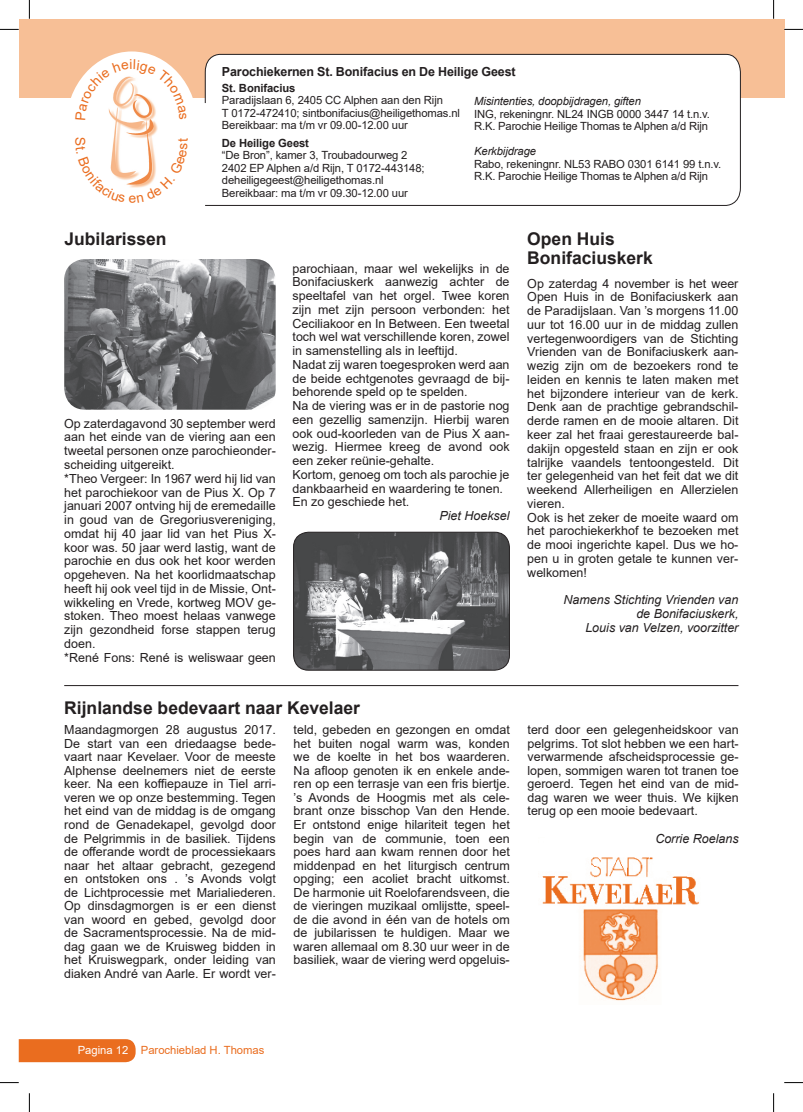
<style>
.page{position:relative;width:803px;height:1112px;background:#fff}
.page>*{position:absolute;margin:0;border:0;box-sizing:border-box;transform-origin:0 0}
.t1{font:700 17.5px/18.8px "Arial";color:#231f20}
.t2{font:12.5px/13.8px "Arial";color:#231f20}
.t3{font:italic 12.5px/13.8px "Arial";color:#231f20;text-align:right}
.t4{font:700 12.5px "Arial";letter-spacing:-.01em;color:#231f20}
.t5{font:11.25px/12.5px "Arial";letter-spacing:-.01em;color:#231f20}
.t6{font:italic 11.25px "Arial";letter-spacing:-.01em;color:#231f20}
.t7{font:11.25px "Arial";color:#ea6d1f}
.t8{font:700 11.25px "Arial";letter-spacing:-.01em;color:#231f20}
.s1{color:#fff}
</style>
<div class="page">
<img style="left:542px;top:857px;width:158px;height:144px">
<div style="left:19px;top:1039px;width:117px;height:22px;background:#ea6d1f"></div>
<div style="left:19px;top:20px;width:765px;height:78px;background:#f7bf96"></div>
<div style="left:66px;top:51px;width:132px;height:150px;background:#fff;border-radius:50%"></div>
<img style="left:114px;top:120px;width:44px;height:17px">
<svg style="left:204px;top:54px;width:537px;height:152px"></svg>
<img style="left:64px;top:259px;width:212px;height:150px">
<img style="left:294px;top:532px;width:215px;height:138px">
<div style="left:293px;top:532px;width:216px;height:138px;border:1px solid #231f20;border-radius:15px"></div>
<hr style="left:64px;top:685px;width:674px;height:1px;background:#231f20">
<svg style="left:0;top:29px;width:19px;height:1px"></svg>
<svg style="left:784px;top:29px;width:19px;height:1px"></svg>
<svg style="left:0;top:1082px;width:19px;height:1px"></svg>
<svg style="left:784px;top:1082px;width:19px;height:1px"></svg>
<svg style="left:29px;top:0;width:1px;height:19px"></svg>
<svg style="left:29px;top:1093px;width:1px;height:18px"></svg>
<svg style="left:773px;top:0;width:1px;height:19px"></svg>
<svg style="left:773px;top:1093px;width:1px;height:18px"></svg>
<svg style="left:110px;top:137px;width:46px;height:51px"></svg>
<svg style="left:75px;top:60px;width:112px;height:60px"></svg>
<p class="t4" style="left:222px;top:62px;width:295px">Parochiekernen St. Bonifacius en De Heilige Geest</p>
<p class="t8" style="left:222px;top:80px;width:75px">St. Bonifacius</p>
<p class="t5" style="left:222px;top:94px;width:240px">Paradijslaan 6, 2405 CC Alphen aan den Rijn<br>T 0172-472410; sintbonifacius@heiligethomas.nl<br>Bereikbaar: ma t/m vr 09.00-12.00 uur</p>
<p class="t8" style="left:222px;top:135px;width:89px">De Heilige Geest</p>
<p class="t5" style="left:222px;top:149px;width:204px">“De Bron”, kamer 3, Troubadourweg 2<br>2402 EP Alphen a/d Rijn, T 0172-443148; deheiligegeest@heiligethomas.nl Bereikbaar: ma t/m vr 09.30-12.00 uur</p>
<p class="t6" style="left:474px;top:94px;width:168px">Misintenties, doopbijdragen, giften</p>
<p class="t5" style="left:474px;top:107px;width:237px">ING, rekeningnr. NL24 INGB 0000 3447 14 t.n.v.<br>R.K. Parochie Heilige Thomas te Alphen a/d Rijn</p>
<p class="t6" style="left:474px;top:144px;width:63px">Kerkbijdrage</p>
<p class="t5" style="left:474px;top:157px;width:248px">Rabo, rekeningnr. NL53 RABO 0301 6141 99 t.n.v.<br>R.K. Parochie Heilige Thomas te Alphen a/d Rijn</p>
<h1 class="t1" style="left:65px;top:230px;width:104px">Jubilarissen</h1>
<h1 class="t1" style="left:527px;top:230px;width:127px">Open Huis<br>Bonifaciuskerk</h1>
<p class="t2" style="left:292px;top:261px;width:219px">parochiaan, maar wel wekelijks in de Bonifaciuskerk aanwezig achter de speeltafel van het orgel. Twee koren zijn met zijn persoon verbonden: het Ceciliakoor en In Between. Een tweetal toch wel wat verschillende koren, zowel in samenstelling als in leeftijd.<br>Nadat zij waren toegesproken werd aan de beide echtgenotes gevraagd de bij&shy;behorende speld op te spelden.<br>Na de viering was er in de pastorie nog een gezellig samenzijn. Hierbij waren ook oud-koorleden van de Pius X aan&shy;wezig. Hiermee kreeg de avond ook een zeker reünie-gehalte.<br>Kortom, genoeg om toch als parochie je dankbaarheid en waardering te tonen.<br>En zo geschiede het.</p>
<p class="t3" style="left:439px;top:509px;width:72px">Piet Hoeksel</p>
<p class="t2" style="left:527px;top:276px;width:213px">Op zaterdag 4 november is het weer Open Huis in de Bonifaciuskerk aan de Paradijslaan. Van ’s morgens 11.00 uur tot 16.00 uur in de middag zullen vertegenwoordigers van de Stichting Vrienden van de Bonifaciuskerk aan&shy;wezig zijn om de bezoekers rond te leiden en kennis te laten maken met het bijzondere interieur van de kerk.<br>Denk aan de prachtige gebrandschil&shy;derde ramen en de mooie altaren. Dit keer zal het fraai gerestaureerde bal&shy;dakijn opgesteld staan en zijn er ook talrijke vaandels tentoongesteld. Dit ter gelegenheid van het feit dat we dit weekend Allerheiligen en Allerzielen vieren.<br>Ook is het zeker de moeite waard om het parochiekerkhof te bezoeken met de mooi ingerichte kapel. Dus we ho&shy;pen u in groten getale te kunnen ver&shy;welkomen!</p>
<p class="t3" style="left:563px;top:593px;width:176px">Namens Stichting Vrienden van de Bonifaciuskerk,<br>Louis van Velzen, voorzitter</p>
<p class="t2" style="left:64px;top:416px;width:213px">Op zaterdagavond 30 september werd aan het einde van de viering aan een tweetal personen onze parochieonder&shy;scheiding uitgereikt.<br>*Theo Vergeer: In 1967 werd hij lid van het parochiekoor van de Pius X. Op 7 januari 2007 ontving hij de eremedaille in goud van de Gregoriusvereniging, omdat hij 40 jaar lid van het Pius X&shy;koor was. 50 jaar werd lastig, want de parochie en dus ook het koor werden opgeheven. Na het koorlidmaatschap heeft hij ook veel tijd in de Missie, Ont&shy;wikkeling en Vrede, kortweg MOV ge&shy;stoken. Theo moest helaas vanwege zijn gezondheid forse stappen terug doen.<br>*René Fons: René is weliswaar geen</p>
<h1 class="t1" style="left:64px;top:698px;width:297px">Rijnlandse bedevaart naar Kevelaer</h1>
<p class="t2" style="left:64px;top:723px;width:213px;text-align:justify">Maandagmorgen 28 augustus 2017.<br>De start van een driedaagse bede&shy;vaart naar Kevelaer. Voor de meeste Alphense deelnemers niet de eerste keer. Na een koffiepauze in Tiel arri&shy;veren we op onze bestemming. Tegen het eind van de middag is de omgang rond de Genadekapel, gevolgd door de Pelgrimmis in de basiliek. Tijdens de offerande wordt de processiekaars naar het altaar gebracht, gezegend en ontstoken ons . ’s Avonds volgt de Lichtprocessie met Marialiederen.<br>Op dinsdagmorgen is er een dienst van woord en gebed, gevolgd door de Sacramentsprocessie. Na de mid&shy;dag gaan we de Kruisweg bidden in het Kruiswegpark, onder leiding van diaken André van Aarle. Er wordt ver-</p>
<p class="t2" style="left:294px;top:723px;width:218px;text-align:justify">teld, gebeden en gezongen en omdat het buiten nogal warm was, konden we de koelte in het bos waarderen.<br>Na afloop genoten ik en enkele ande&shy;ren op een terrasje van een fris biertje. ’s Avonds de Hoogmis met als cele&shy;brant onze bisschop Van den Hende.<br>Er ontstond enige hilariteit tegen het begin van de communie, toen een poes hard aan kwam rennen door het middenpad en het liturgisch centrum opging; een acoliet bracht uitkomst.<br>De harmonie uit Roelofarendsveen, die de vieringen muzikaal omlijstte, speel&shy;de die avond in één van de hotels om de jubilarissen te huldigen. Maar we waren allemaal om 8.30 uur weer in de basiliek, waar de viering werd opgeluis-</p>
<p class="t2" style="left:527px;top:723px;width:213px;text-align:justify">terd door een gelegenheidskoor van pelgrims. Tot slot hebben we een hart&shy;verwarmende afscheidsprocessie ge&shy;lopen, sommigen waren tot tranen toe geroerd. Tegen het eind van de mid&shy;dag waren we weer thuis. We kijken terug op een mooie bedevaart.</p>
<p class="t3" style="left:655px;top:831px;width:85px">Corrie Roelans</p>
<p class="t7" style="left:78px;top:1041px;width:188px"><span class="s1">Pagina 12</span> Parochieblad H. Thomas</p>
</div>
